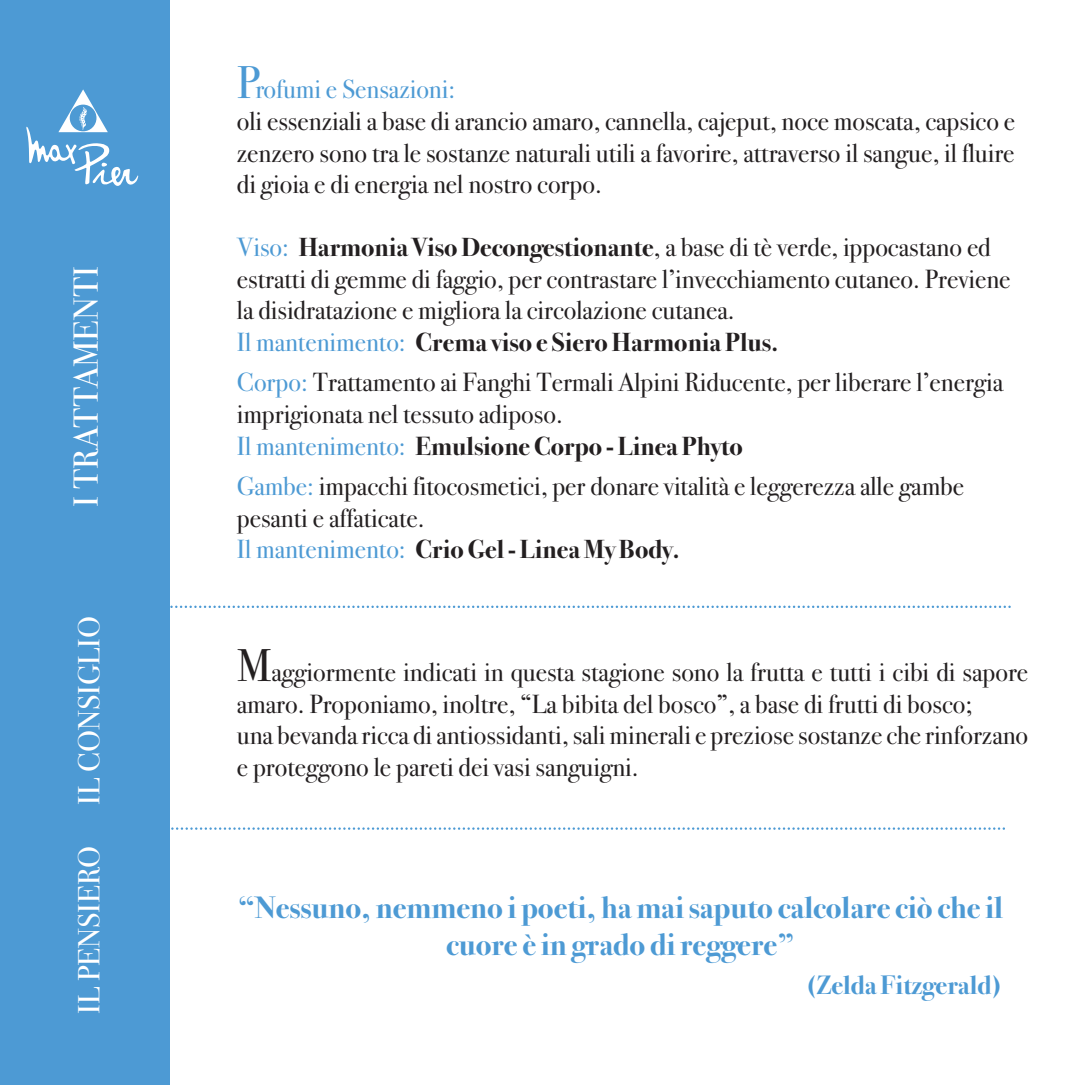
<style>
.page{position:relative;width:1085px;height:1085px;background:#fff}
.page>*{position:absolute;margin:0;border:0;box-sizing:border-box;transform-origin:0 0}
.t1{font:34.88px "Bodoni Sev ITC Book OS+WVFWAV";color:#fff}
.t2{font:31.05px/37.4px "Bodoni Svty Two OSITCTT Bold+T42+XJRGNT";color:#4d9ad4;text-align:center}
.t3{font:30.6px "Bodoni Sev ITC Book OS+WVFWAV";color:#fff}
.t4{font:26.78px "Bodoni Svty Two OSITCTT Bold+T42+XJRGNT";color:#4d9ad4}
.t5{font:26.32px/31.5px "Bodoni Svty Two OSITCTT Book+T42+BMYQCL";color:#231f20}
.t6{font:26.32px "Bodoni Svty Two OSITCTT Bold+T42+XJRGNT";color:#231f20}
.s1{font-size:45.9px;color:#4d9ad4}
.s2{color:#4d9ad4}
.s3{font-family:"Bodoni Svty Two OSITCTT Bold+T42+XJRGNT"}
.s4{font-family:"Bodoni Svty Two OSITCTT Book+T42+BMYQCL";color:#4d9ad4}
.s5{font-size:45.9px}
</style>
<div class="page">
<div style="left:0;top:0;width:169px;height:1084px;background:#4d9ad4"></div>
<svg style="left:169px;top:605px;width:841px;height:3px"></svg>
<svg style="left:169px;top:827px;width:835px;height:2px"></svg>
<svg style="left:26px;top:89px;width:112px;height:97px"></svg>
<h1 class="t1" style="left:73px;top:506px;width:242px;rotate:-90deg">I TRATTAMENTI</h1>
<p class="t3" style="left:78px;top:804px;width:190px;rotate:-90deg">IL CONSIGLIO</p>
<p class="t3" style="left:78px;top:1013px;width:169px;rotate:-90deg">IL PENSIERO</p>
<p class="t5" style="left:237px;top:77px;width:779px"><span class="s1">P</span><span class="s2">rofumi e Sensazioni:<br></span>oli essenziali a base di arancio amaro, cannella, cajeput, noce moscata, capsico e zenzero sono tra le sostanze naturali utili a favorire, attraverso il sangue, il fluire di gioia e di energia nel nostro corpo.</p>
<p class="t5" style="left:237px;top:234px;width:775px"><span class="s2">Viso:</span> <span class="s3">Harmonia Viso Decongestionante</span>, a base di tè verde, ippocastano ed estratti di gemme di faggio, per contrastare l’invecchiamento cutaneo. Previene la disidratazione e migliora la circolazione cutanea.</p>
<p class="t6" style="left:237px;top:332px;width:543px"><span class="s4">Il mantenimento:</span> Crema viso e Siero Harmonia Plus.</p>
<p class="t5" style="left:237px;top:370px;width:767px"><span class="s2">Corpo:</span> Trattamento ai Fanghi Termali Alpini Riducente, per liberare l’energia imprigionata nel tessuto adiposo.</p>
<p class="t6" style="left:237px;top:436px;width:507px"><span class="s4">Il mantenimento:</span> Emulsione Corpo - Linea Phyto</p>
<p class="t5" style="left:237px;top:473px;width:728px"><span class="s2">Gambe:</span> impacchi fitocosmetici, per donare vitalità e leggerezza alle gambe pesanti e affaticate.</p>
<p class="t6" style="left:237px;top:539px;width:444px"><span class="s4">Il mantenimento:</span> Crio Gel - Linea My Body.</p>
<p class="t5" style="left:237px;top:659px;width:792px"><span class="s5">M</span>aggiormente indicati in questa stagione sono la frutta e tutti i cibi di sapore amaro. Proponiamo, inoltre, “La bibita del bosco”, a base di frutti di bosco;<br>una bevanda ricca di antiossidanti, sali minerali e preziose sostanze che rinforzano e proteggono le pareti dei vasi sanguigni.</p>
<p class="t2" style="left:238px;top:891px;width:766px">“Nessuno, nemmeno i poeti, ha mai saputo calcolare ciò che il cuore è in grado di reggere”</p>
<p class="t4" style="left:806px;top:975px;width:197px">(Zelda Fitzgerald)</p>
</div>
